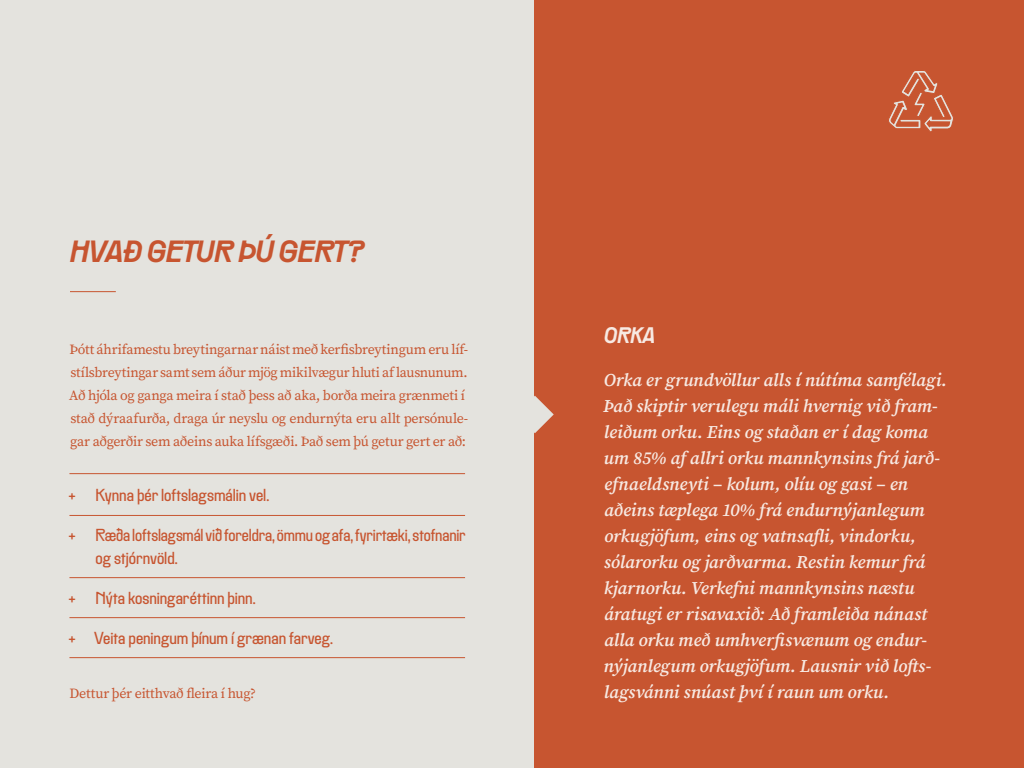
<style>
.page{position:relative;width:1024px;height:768px;background:#e4e3de}
.page>*{position:absolute;margin:0;border:0;box-sizing:border-box;transform-origin:0 0}
.t1{font:italic 700 30px "PP Rader";letter-spacing:-.005em;color:#c75530}
.t2{font:italic 700 22px "PP Rader";color:#f7e9e2;scale:.94 1}
.t3{font:italic 600 18px/26px "Source Serif Pro";letter-spacing:-.005em;color:#f7e9e2}
.t4{font:17px/23px "PP Rader";letter-spacing:-.005em;color:#c75530}
.t5{font:14px/23px "Source Serif Pro";letter-spacing:-.02em;color:#c75530}
</style>
<div class="page">
<div style="left:535px;top:0;width:489px;height:768px;background:#c75530"></div>
<svg style="left:534px;top:396px;width:20px;height:37px"></svg>
<hr style="left:69px;top:515px;width:396px;height:1px;background:#c75530">
<hr style="left:69px;top:473px;width:396px;height:1px;background:#c75530">
<hr style="left:69px;top:577px;width:396px;height:1px;background:#c75530">
<hr style="left:69px;top:617px;width:396px;height:1px;background:#c75530">
<hr style="left:69px;top:657px;width:396px;height:1px;background:#c75530">
<hr style="left:70px;top:291px;width:46px;height:1px;background:#c75530">
<svg style="left:889px;top:71px;width:64px;height:61px"></svg>
<h1 class="t1" style="left:70px;top:233px;width:295px">HVAÐ GETUR ÞÚ GERT?</h1>
<p class="t5" style="left:69px;top:338px;width:400px">Þótt áhrifamestu breytingarnar náist með kerfisbreytingum eru líf&shy;stílsbreytingar samt sem áður mjög mikilvægur hluti af lausnunum.<br>Að hjóla og ganga meira í stað þess að aka, borða meira grænmeti í stað dýraafurða, draga úr neyslu og endurnýta eru allt persónule&shy;gar aðgerðir sem aðeins auka lífsgæði. Það sem þú getur gert er að:</p>
<p class="t4" style="left:69px;top:483px;width:202px">+ Kynna þér loftslagsmálin vel.</p>
<p class="t4" style="left:96px;top:523px;width:371px;text-indent:-27px">+ Ræða loftslagsmál við foreldra, ömmu og afa, fyrirtæki, stofnanir og stjórnvöld.</p>
<p class="t4" style="left:69px;top:586px;width:188px">+ Nýta kosningaréttinn þinn.</p>
<p class="t4" style="left:69px;top:626px;width:266px">+ Veita peningum þínum í grænan farveg.</p>
<p class="t5" style="left:70px;top:682px;width:188px">Dettur þér eitthvað fleira í hug?</p>
<p class="t2" style="left:604px;top:322px;width:55px">ORKA</p>
<p class="t3" style="left:603px;top:367px;width:345px">Orka er grundvöllur alls í nútíma samfélagi.<br>Það skiptir verulegu máli hvernig við fram&shy;leiðum orku. Eins og staðan er í dag koma um 85% af allri orku mannkynsins frá jarð&shy;efnaeldsneyti – kolum, olíu og gasi – en aðeins tæplega 10% frá endurnýjanlegum orkugjöfum, eins og vatnsafli, vindorku, sólarorku og jarðvarma. Restin kemur frá kjarnorku. Verkefni mannkynsins næstu áratugi er risavaxið: Að framleiða nánast alla orku með umhverfisvænum og endur&shy;nýjanlegum orkugjöfum. Lausnir við lofts&shy;lagsvánni snúast því í raun um orku.</p>
</div>
